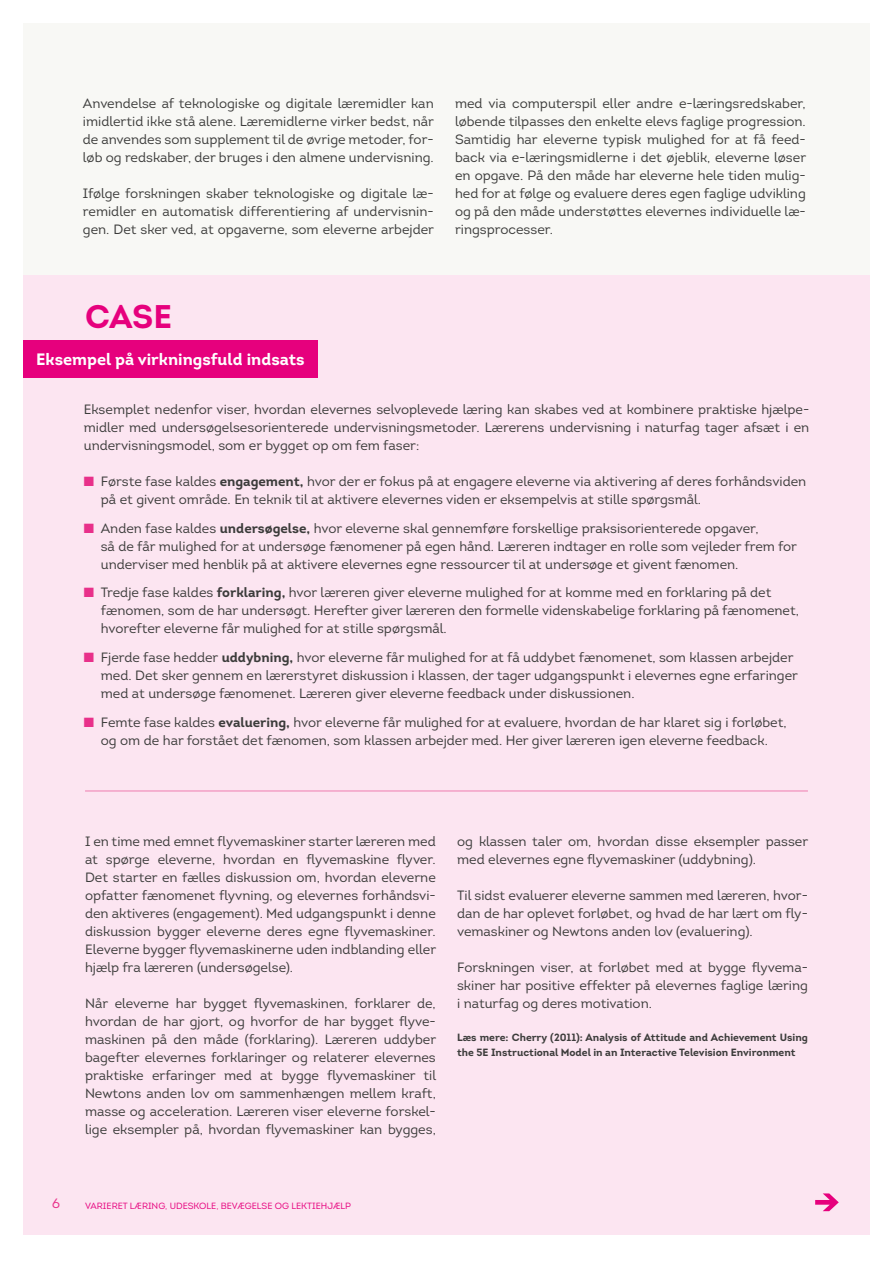
<style>
.page{position:relative;width:893px;height:1263px;background:#fff}
.page>*{position:absolute;margin:0;border:0;box-sizing:border-box;transform-origin:0 0}
.t1{font:700 32.7px "Intro";color:#e6007d}
.t2{font:700 16.5px "Intro";color:#fff}
.t3{font:13.5px/18px "Intro";color:#3c3c3b;text-align:justify}
.t4{font:13.5px "Intro";color:#e8308a}
.t5{font:700 10.5px/15px "Intro";color:#3c3c3b}
.t6{font:9px "Intro";color:#e6007d}
.s1{color:#e8308a}
.s2{font-weight:700}
</style>
<div class="page">
<div style="left:23px;top:23px;width:847px;height:1212px;background:#f8f8f5"></div>
<div style="left:23px;top:276px;width:847px;height:959px;background:#fce5f1"></div>
<div style="left:23px;top:340px;width:295px;height:37px;background:#e6007d"></div>
<hr style="left:85px;top:790px;width:723px;height:2px;background:#f39fc5">
<svg style="left:815px;top:1193px;width:24px;height:18px"></svg>
<p class="t3" style="left:83px;top:94px;width:353px">Anvendelse af teknologiske og digitale læremidler kan imidlertid ikke stå alene. Læremidlerne virker bedst, når de anvendes som supplement til de øvrige metoder, for&shy;løb og redskaber, der bruges i den almene undervisning.</p>
<p class="t3" style="left:83px;top:184px;width:353px">Ifølge forskningen skaber teknologiske og digitale læ&shy;remidler en automatisk differentiering af undervisnin&shy;gen. Det sker ved, at opgaverne, som eleverne arbejder</p>
<p class="t3" style="left:455px;top:94px;width:353px">med via computerspil eller andre e-læringsredskaber, løbende tilpasses den enkelte elevs faglige progression.<br>Samtidig har eleverne typisk mulighed for at få feed&shy;back via e-læringsmidlerne i det øjeblik, eleverne løser en opgave. På den måde har eleverne hele tiden mulig&shy;hed for at følge og evaluere deres egen faglige udvikling og på den måde understøttes elevernes individuelle læ&shy;ringsprocesser.</p>
<h1 class="t1" style="left:85px;top:295px;width:89px">CASE</h1>
<p class="t2" style="left:36px;top:348px;width:270px">Eksempel på virkningsfuld indsats</p>
<p class="t3" style="left:84px;top:400px;width:727px">Eksemplet nedenfor viser, hvordan elevernes selvoplevede læring kan skabes ved at kombinere praktiske hjælpe&shy;midler med undersøgelsesorienterede undervisningsmetoder. Lærerens undervisning i naturfag tager afsæt i en undervisningsmodel, som er bygget op om fem faser:</p>
<p class="t3" style="left:101px;top:472px;width:707px;text-indent:-17px"><span class="s1">■</span> Første fase kaldes <span class="s2">engagement,</span> hvor der er fokus på at engagere eleverne via aktivering af deres forhåndsviden på et givent område. En teknik til at aktivere elevernes viden er eksempelvis at stille spørgsmål.</p>
<p class="t3" style="left:101px;top:519px;width:698px;text-align:left;text-indent:-17px"><span class="s1">■</span> Anden fase kaldes <span class="s2">undersøgelse,</span> hvor eleverne skal gennemføre forskellige praksisorienterede opgaver,<br>så de får mulighed for at undersøge fænomener på egen hånd. Læreren indtager en rolle som vejleder frem for underviser med henblik på at aktivere elevernes egne ressourcer til at undersøge et givent fænomen.</p>
<p class="t3" style="left:101px;top:584px;width:700px;text-align:left;text-indent:-17px"><span class="s1">■</span> Tredje fase kaldes <span class="s2">forklaring,</span> hvor læreren giver eleverne mulighed for at komme med en forklaring på det fænomen, som de har undersøgt. Herefter giver læreren den formelle videnskabelige forklaring på fænomenet, hvorefter eleverne får mulighed for at stille spørgsmål.</p>
<p class="t3" style="left:101px;top:648px;width:699px;text-align:left;text-indent:-17px"><span class="s1">■</span> Fjerde fase hedder <span class="s2">uddybning,</span> hvor eleverne får mulighed for at få uddybet fænomenet, som klassen arbejder med. Det sker gennem en lærerstyret diskussion i klassen, der tager udgangspunkt i elevernes egne erfaringer med at undersøge fænomenet. Læreren giver eleverne feedback under diskussionen.</p>
<p class="t3" style="left:84px;top:713px;width:704px;text-align:center"><span class="s1">■</span> Femte fase kaldes <span class="s2">evaluering,</span> hvor eleverne får mulighed for at evaluere, hvordan de har klaret sig i forløbet, og om de har forstået det fænomen, som klassen arbejder med. Her giver læreren igen eleverne feedback.</p>
<p class="t4" style="left:52px;top:1195px;width:9px">6</p>
<p class="t3" style="left:85px;top:832px;width:353px">I en time med emnet flyvemaskiner starter læreren med at spørge eleverne, hvordan en flyvemaskine flyver.<br>Det starter en fælles diskussion om, hvordan eleverne opfatter fænomenet flyvning, og elevernes forhåndsvi&shy;den aktiveres (engagement). Med udgangspunkt i denne diskussion bygger eleverne deres egne flyvemaskiner.<br>Eleverne bygger flyvemaskinerne uden indblanding eller hjælp fra læreren (undersøgelse).</p>
<p class="t3" style="left:85px;top:994px;width:353px">Når eleverne har bygget flyvemaskinen, forklarer de, hvordan de har gjort, og hvorfor de har bygget flyve&shy;maskinen på den måde (forklaring). Læreren uddyber bagefter elevernes forklaringer og relaterer elevernes praktiske erfaringer med at bygge flyvemaskiner til Newtons anden lov om sammenhængen mellem kraft, masse og acceleration. Læreren viser eleverne forskel&shy;lige eksempler på, hvordan flyvemaskiner kan bygges,</p>
<p class="t3" style="left:457px;top:832px;width:353px">og klassen taler om, hvordan disse eksempler passer med elevernes egne flyvemaskiner (uddybning).</p>
<p class="t3" style="left:457px;top:886px;width:352px">Til sidst evaluerer eleverne sammen med læreren, hvor&shy;dan de har oplevet forløbet, og hvad de har lært om fly&shy;vemaskiner og Newtons anden lov (evaluering).</p>
<p class="t3" style="left:457px;top:958px;width:352px">Forskningen viser, at forløbet med at bygge flyvema&shy;skiner har positive effekter på elevernes faglige læring i naturfag og deres motivation.</p>
<p class="t5" style="left:457px;top:1030px;width:352px">Læs mere: Cherry (2011): Analysis of Attitude and Achievement Using the 5E Instructional Model in an Interactive Television Environment</p>
<p class="t6" style="left:85px;top:1200px;width:268px">VARIERET LÆRING, UDESKOLE, BEVÆGELSE OG LEKTIEHJÆLP</p>
</div>
